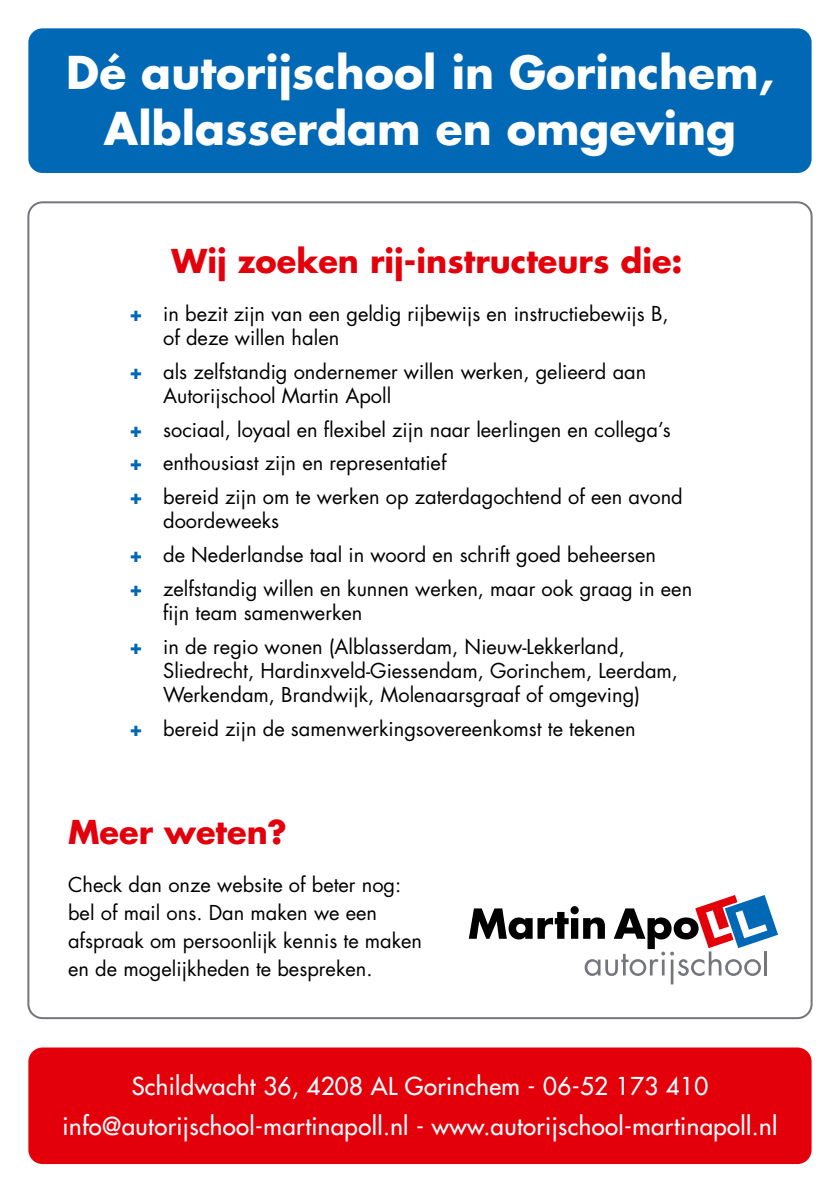
<style>
.page{position:relative;width:840px;height:1191px;background:#fff}
.page>*{position:absolute;margin:0;border:0;box-sizing:border-box;transform-origin:0 0}
.t1{font:700 44px/56px "Futura LT";color:#fff;text-align:center}
.t2{font:700 32px "Futura LT";color:#e3000b}
.t3{font:24px/40px "Futura LT";letter-spacing:.015em;color:#fff;text-align:center}
.t4{font:20px/34px "Futura LT";color:#000}
.s1{font-weight:700;color:#0068b4}
</style>
<div class="page">
<div style="left:28px;top:1047px;width:783px;height:117px;background:#e3000b;border-radius:14px"></div>
<div style="left:28px;top:28px;width:783px;height:145px;background:#0068b4;border-radius:14px"></div>
<hr style="left:670px;top:959px;width:3px;height:25px;background:#74767c">
<svg style="left:468px;top:895px;width:310px;height:81px"></svg>
<h1 class="t1" style="left:66px;top:44px;width:708px">Dé autorijschool in Gorinchem,<br>Alblasserdam en omgeving</h1>
<h2 class="t2" style="left:171px;top:240px;width:512px">Wij zoeken rij-instructeurs die:</h2>
<p class="t4" style="left:163px;top:302px;width:506px;line-height:24px;text-indent:-34px"><span class="s1">+</span> in bezit zijn van een geldig rijbewijs en instructiebewijs B, of deze willen halen</p>
<p class="t4" style="left:163px;top:359px;width:484px;line-height:24px;text-indent:-34px"><span class="s1">+</span> als zelfstandig ondernemer willen werken, gelieerd aan<br>Autorijschool Martin Apoll</p>
<p class="t4" style="left:129px;top:412px;width:555px"><span class="s1">+</span> sociaal, loyaal en flexibel zijn naar leerlingen en collega’s <span class="s1">+</span> enthousiast zijn en representatief<br><span class="s1">+</span> bereid zijn om te werken op zaterdagochtend of een avond</p>
<p class="t4" style="left:129px;top:504px;width:564px;text-indent:34px">doordeweeks<br><span class="s1">+</span> de Nederlandse taal in woord en schrift goed beheersen<br><span class="s1">+</span> zelfstandig willen en kunnen werken, maar ook graag in een</p>
<p class="t4" style="left:129px;top:596px;width:497px;text-indent:34px">fijn team samenwerken<br><span class="s1">+</span> in de regio wonen (Alblasserdam, Nieuw-Lekkerland,</p>
<p class="t4" style="left:163px;top:659px;width:516px;line-height:24px">Sliedrecht, Hardinxveld-Giessendam, Gorinchem, Leerdam,<br>Werkendam, Brandwijk, Molenaarsgraaf of omgeving)</p>
<p class="t4" style="left:129px;top:711px;width:508px"><span class="s1">+</span> bereid zijn de samenwerkingsovereenkomst te tekenen</p>
<h2 class="t2" style="left:68px;top:810px;width:220px">Meer weten?</h2>
<p class="t4" style="left:68px;top:870px;width:355px;line-height:28px">Check dan onze website of beter nog: bel of mail ons. Dan maken we een afspraak om persoonlijk kennis te maken en de mogelijkheden te bespreken.</p>
<p class="t3" style="left:63px;top:1066px;width:715px">Schildwacht 36, 4208 AL Gorinchem - 06-52 173 410 info@autorijschool-martinapoll.nl - www.autorijschool-martinapoll.nl</p>
</div>
